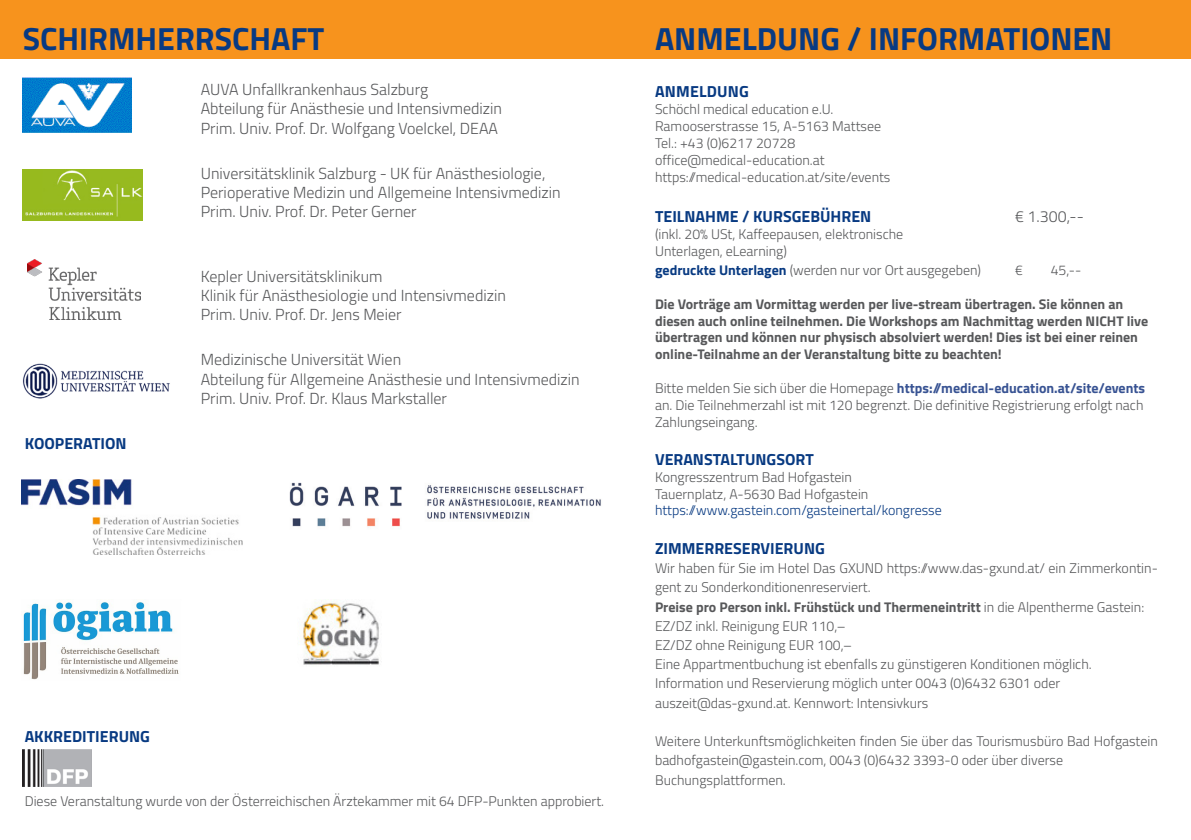
<style>
.page{position:relative;width:1191px;height:840px;background:#fff}
.page>*{position:absolute;margin:0;border:0;box-sizing:border-box;transform-origin:0 0}
.t1{font:700 32px "Titillium Web";color:#083a82}
.t2{font:300 16px "Titillium Web";color:#57585a}
.t3{font:700 16px "Titillium Web";color:#083a82}
.t4{font:300 14px/16.8px "Titillium Web";color:#57585a}
.t5{font:700 14px/16.8px "Titillium Web";color:#57585a}
.t6{font:300 14px "Titillium Web";color:#083a82}
.s1{font-weight:700;color:#083a82}
.s2{font-weight:700;color:#385393}
.s3{font-weight:300}
</style>
<div class="page">
<div style="left:0;top:0;width:1191px;height:58px;background:#f7931d"></div>
<img style="left:23px;top:749px;width:68px;height:37px">
<img style="left:303px;top:599px;width:76px;height:66px">
<img style="left:27px;top:259px;width:114px;height:60px">
<img style="left:21px;top:602px;width:158px;height:78px">
<img style="left:21px;top:479px;width:222px;height:75px">
<img style="left:289px;top:482px;width:312px;height:45px">
<img style="left:23px;top:169px;width:120px;height:51px">
<img style="left:23px;top:77px;width:109px;height:55px">
<img style="left:22px;top:363px;width:148px;height:36px">
<p class="t1" style="left:23px;top:15px;width:303px">SCHIRMHERRSCHAFT</p>
<p class="t2" style="left:201px;top:78px;width:229px">AUVA Unfallkrankenhaus Salzburg</p>
<p class="t2" style="left:201px;top:97px;width:303px">Abteilung für Anästhesie und Intensivmedizin</p>
<p class="t2" style="left:201px;top:116px;width:299px">Prim. Univ. Prof. Dr. Wolfgang Voelckel, DEAA</p>
<p class="t2" style="left:201px;top:161px;width:346px">Universitätsklinik Salzburg - UK für Anästhesiologie,</p>
<p class="t2" style="left:201px;top:181px;width:361px">Perioperative Medizin und Allgemeine Intensivmedizin</p>
<p class="t2" style="left:201px;top:200px;width:217px">Prim. Univ. Prof. Dr. Peter Gerner</p>
<p class="t3" style="left:25px;top:431px;width:103px">KOOPERATION</p>
<p class="t2" style="left:201px;top:264px;width:183px">Kepler Universitätsklinikum</p>
<p class="t2" style="left:201px;top:283px;width:307px">Klinik für Anästhesiologie und Intensivmedizin</p>
<p class="t2" style="left:201px;top:303px;width:202px">Prim. Univ. Prof. Dr. Jens Meier</p>
<p class="t2" style="left:201px;top:348px;width:202px">Medizinische Universität Wien</p>
<p class="t2" style="left:201px;top:367px;width:380px">Abteilung für Allgemeine Anästhesie und Intensivmedizin</p>
<p class="t2" style="left:201px;top:386px;width:248px">Prim. Univ. Prof. Dr. Klaus Markstaller</p>
<p class="t3" style="left:25px;top:724px;width:127px">AKKREDITIERUNG</p>
<p class="t4" style="left:25px;top:791px;width:581px">Diese Veranstaltung wurde von der Österreichischen Ärztekammer mit 64 DFP-Punkten approbiert.</p>
<p class="t1" style="left:655px;top:15px;width:459px">ANMELDUNG / INFORMATIONEN</p>
<p class="t3" style="left:655px;top:79px;width:95px">ANMELDUNG</p>
<p class="t4" style="left:655px;top:100px;width:180px">Schöchl medical education e.U.</p>
<p class="t4" style="left:655px;top:117px;width:228px">Ramooserstrasse 15, A-5163 Mattsee</p>
<p class="t4" style="left:655px;top:134px;width:142px">Tel.: +43 (0)6217 20728</p>
<p class="t4" style="left:655px;top:151px;width:171px">office@medical-education.at</p>
<p class="t4" style="left:655px;top:167px;width:237px">https://medical-education.at/site/events</p>
<p class="t3" style="left:655px;top:204px;width:218px">TEILNAHME / KURSGEBÜHREN</p>
<p class="t2" style="left:1015px;top:205px;width:70px">€ 1.300,--</p>
<p class="t4" style="left:655px;top:225px;width:250px">(inkl. 20% USt, Kaffeepausen, elektronische</p>
<p class="t4" style="left:655px;top:242px;width:133px">Unterlagen, eLearning)</p>
<p class="t4" style="left:655px;top:261px;width:327px"><span class="s1">gedruckte Unterlagen</span> (werden nur vor Ort ausgegeben)</p>
<p class="t4" style="left:1015px;top:261px;width:9px">€</p>
<p class="t4" style="left:1050px;top:261px;width:32px">45,--</p>
<p class="t5" style="left:655px;top:294px;width:495px">Die Vorträge am Vormittag werden per live-stream übertragen. Sie können an diesen auch online teilnehmen. Die Workshops am Nachmittag werden NICHT live übertragen und können nur physisch absolviert werden! Dies ist bei einer reinen online-Teilnahme an der Veranstaltung bitte zu beachten!</p>
<p class="t4" style="left:655px;top:379px;width:491px">Bitte melden Sie sich über die Homepage <span class="s2">https://medical-education.at/site/events </span>an. Die Teilnehmerzahl ist mit 120 begrenzt. Die definitive Registrierung erfolgt nach<br>Zahlungseingang.</p>
<p class="t3" style="left:655px;top:447px;width:160px">VERANSTALTUNGSORT</p>
<p class="t4" style="left:655px;top:467px;width:198px">Kongresszentrum Bad Hofgastein</p>
<p class="t4" style="left:655px;top:484px;width:215px">Tauernplatz, A-5630 Bad Hofgastein</p>
<p class="t6" style="left:655px;top:500px;width:288px">https://www.gastein.com/gasteinertal/kongresse</p>
<p class="t3" style="left:655px;top:535px;width:171px">ZIMMERRESERVIERUNG</p>
<p class="t4" style="left:655px;top:557px;width:504px;line-height:19.2px">Wir haben für Sie im Hotel Das GXUND https://www.das-gxund.at/ ein Zimmerkontin&shy;gent zu Sonderkonditionenreserviert.</p>
<p class="t5" style="left:655px;top:597px;width:491px">Preise pro Person inkl. Frühstück und Thermeneintritt <span class="s3">in die Alpentherme Gastein:</span></p>
<p class="t4" style="left:655px;top:616px;width:192px">EZ/DZ inkl. Reinigung EUR 110,–</p>
<p class="t4" style="left:655px;top:635px;width:198px">EZ/DZ ohne Reinigung EUR 100,–</p>
<p class="t4" style="left:655px;top:655px;width:438px">Eine Appartmentbuchung ist ebenfalls zu günstigeren Konditionen möglich.</p>
<p class="t4" style="left:655px;top:674px;width:407px">Information und Reservierung möglich unter 0043 (0)6432 6301 oder</p>
<p class="t4" style="left:655px;top:693px;width:275px">auszeit@das-gxund.at. Kennwort: Intensivkurs</p>
<p class="t4" style="left:655px;top:730px;width:504px;line-height:19.2px">Weitere Unterkunftsmöglichkeiten finden Sie über das Tourismusbüro Bad Hofgastein badhofgastein@gastein.com, 0043 (0)6432 3393-0 oder über diverse</p>
<p class="t4" style="left:655px;top:770px;width:132px">Buchungsplattformen.</p>
</div>
